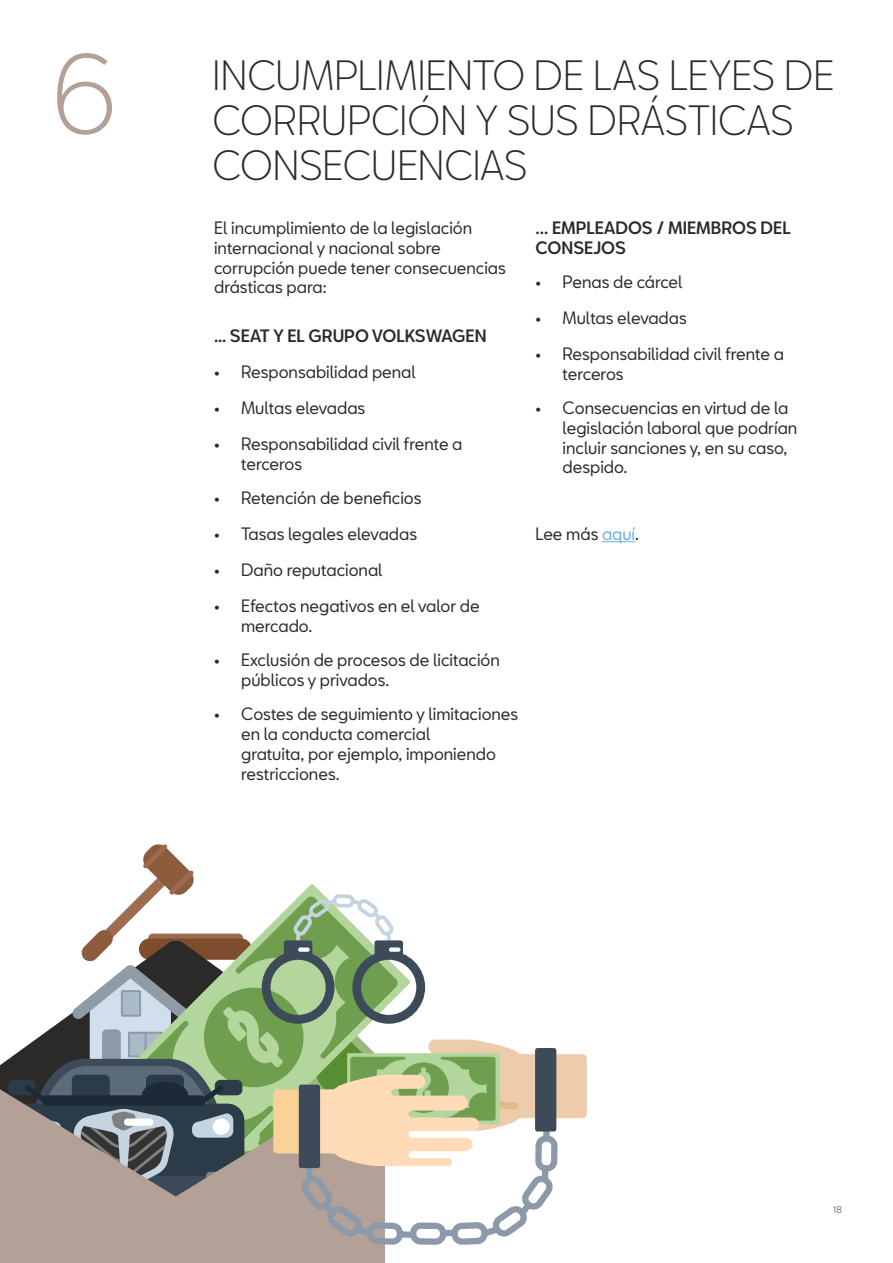
<style>
.page{position:relative;width:893px;height:1263px;background:#fff}
.page>*{position:absolute;margin:0;border:0;box-sizing:border-box;transform-origin:0 0}
.Subtítulo{font:300 105px "SEATBCN";color:#b3a097}
.Texto_base_intro{font:300 39px/45px "SEATBCN";color:#2c2a29}
.t1{font:16.5px/19.8px "SEATBCN";color:#2c2a29}
.t2{font:500 16.5px/19.8px "SEATBCN";color:#2c2a29}
.t3{font:300 9px "SEATBCN";color:#231f20}
.s1{color:#6baee0}
</style>
<div class="page">
<hr style="left:602px;top:541px;width:33px;height:1px;background:#6baee0">
<svg style="left:0;top:1081px;width:8px;height:182px"></svg>
<div style="left:549px;top:1054px;width:38px;height:64px;background:#edccab;border-radius:4px"></div>
<svg style="left:8px;top:844px;width:549px;height:419px"></svg>
<div style="left:375px;top:940px;width:28px;height:18px;background:#3d4a59;border-radius:3px"></div>
<div style="left:298px;top:947px;width:12px;height:5px;background:#fff;border-radius:2px"></div>
<div style="left:389px;top:947px;width:11px;height:5px;background:#fff;border-radius:2px"></div>
<p class="Subtítulo" style="left:51px;top:18px;width:67px">6</p>
<p class="Texto_base_intro" style="left:213px;top:55px;width:624px">INCUMPLIMIENTO DE LAS LEYES DE<br>CORRUPCIÓN Y SUS DRÁSTICAS<br>CONSECUENCIAS</p>
<p class="t1" style="left:214px;top:219px;width:293px">El incumplimiento de la legislación internacional y nacional sobre corrupción puede tener consecuencias drásticas para:</p>
<p class="t2" style="left:214px;top:326px;width:274px">… SEAT Y EL GRUPO VOLKSWAGEN</p>
<p class="t1" style="left:214px;top:363px;width:203px">• Responsabilidad penal</p>
<p class="t1" style="left:214px;top:399px;width:153px">• Multas elevadas</p>
<p class="t1" style="left:241px;top:435px;width:223px;text-indent:-27px">• Responsabilidad civil frente a terceros</p>
<p class="t1" style="left:214px;top:489px;width:209px">• Retención de beneficios</p>
<p class="t1" style="left:214px;top:525px;width:205px">• Tasas legales elevadas</p>
<p class="t1" style="left:214px;top:561px;width:170px">• Daño reputacional</p>
<p class="t1" style="left:241px;top:597px;width:240px;text-indent:-27px">• Efectos negativos en el valor de mercado.</p>
<p class="t1" style="left:241px;top:651px;width:260px;text-indent:-27px">• Exclusión de procesos de licitación públicos y privados.</p>
<p class="t1" style="left:241px;top:705px;width:279px;text-indent:-27px">• Costes de seguimiento y limitaciones en la conducta comercial<br>gratuita, por ejemplo, imponiendo restricciones.</p>
<p class="t2" style="left:536px;top:218px;width:257px">... EMPLEADOS / MIEMBROS DEL<br>CONSEJOS</p>
<p class="t1" style="left:536px;top:273px;width:149px">• Penas de cárcel</p>
<p class="t1" style="left:536px;top:309px;width:153px">• Multas elevadas</p>
<p class="t1" style="left:563px;top:345px;width:223px;text-indent:-27px">• Responsabilidad civil frente a terceros</p>
<p class="t1" style="left:563px;top:399px;width:236px;text-indent:-27px">• Consecuencias en virtud de la legislación laboral que podrían incluir sanciones y, en su caso, despido.</p>
<p class="t1" style="left:536px;top:525px;width:105px">Lee más <span class="s1">aquí</span>.</p>
<p class="t3" style="left:833px;top:1203px;width:10px">18</p>
</div>
